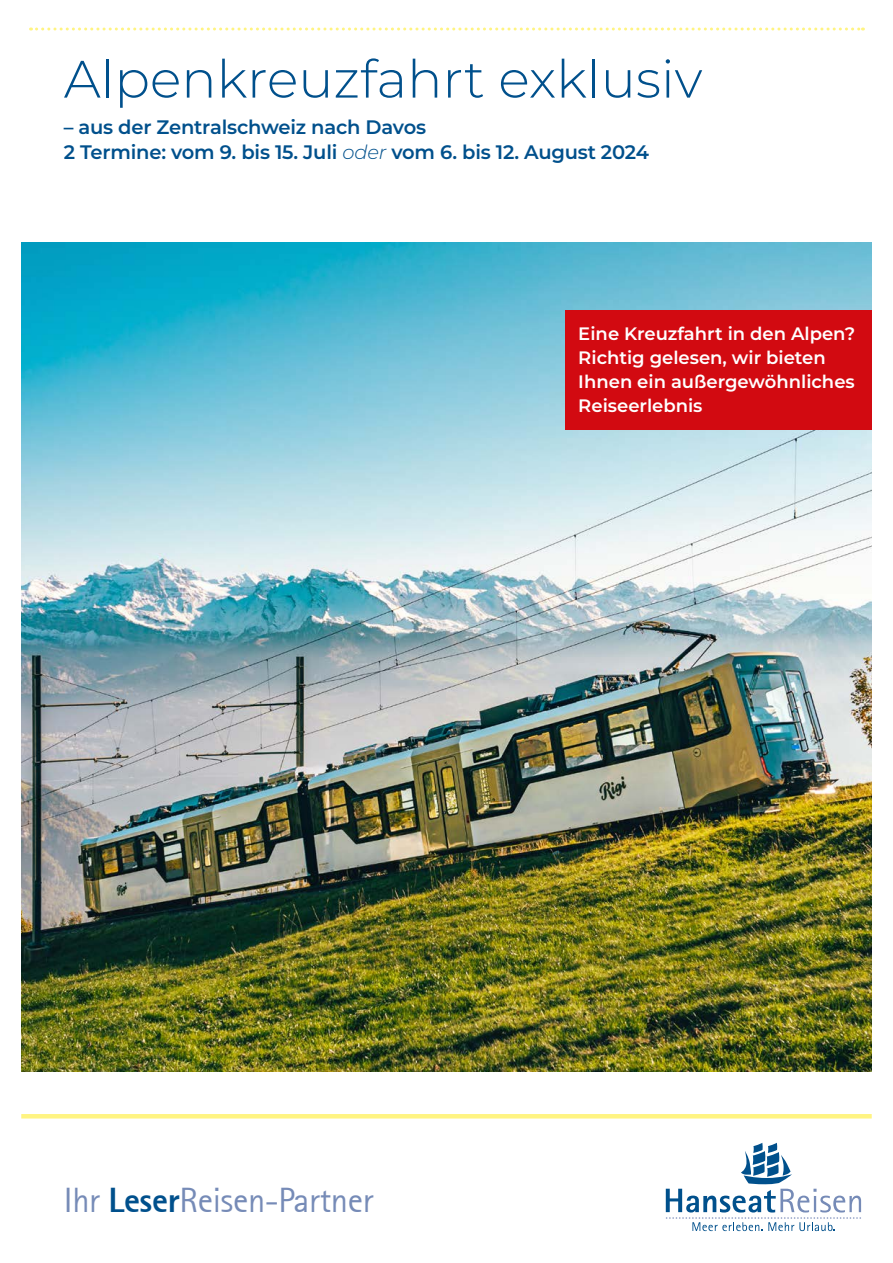
<style>
.page{position:relative;width:893px;height:1263px;background:#fff}
.page>*{position:absolute;margin:0;border:0;box-sizing:border-box;transform-origin:0 0}
.t1{font:300 52.5px "Montserrat";color:#00508c}
.t2{font:34.5px "Rotis Sans Serif";letter-spacing:-.01em;color:#768bb7}
.t3{font:600 19.5px/25.5px "Montserrat";letter-spacing:-.01em;color:#00508c}
.t4{font:600 18px/24px "Montserrat";color:#fff}
.s1{font-weight:300;font-style:italic}
.s2{font-weight:800;color:#00508c}
</style>
<div class="page">
<svg style="left:31px;top:28px;width:832px;height:3px"></svg>
<hr style="left:21px;top:1114px;width:851px;height:4px;background:#fff482">
<svg style="left:666px;top:1143px;width:195px;height:88px"></svg>
<img style="left:21px;top:242px;width:851px;height:829px">
<div style="left:566px;top:310px;width:306px;height:119px;background:#d20a11"></div>
<h1 class="t1" style="left:64px;top:43px;width:640px">Alpenkreuzfahrt exklusiv</h1>
<p class="t3" style="left:64px;top:113px;width:587px">– aus der Zentralschweiz nach Davos<br>2 Termine: vom 9. bis 15. Juli <span class="s1">oder</span> vom 6. bis 12. August 2024</p>
<p class="t4" style="left:578px;top:321px;width:278px">Eine Kreuzfahrt in den Alpen?<br>Richtig gelesen, wir bieten<br>Ihnen ein außergewöhnliches<br>Reiseerlebnis</p>
<h2 class="t2" style="left:64px;top:1180px;width:311px">Ihr <span class="s2">Leser</span>Reisen-Partner</h2>
</div>
